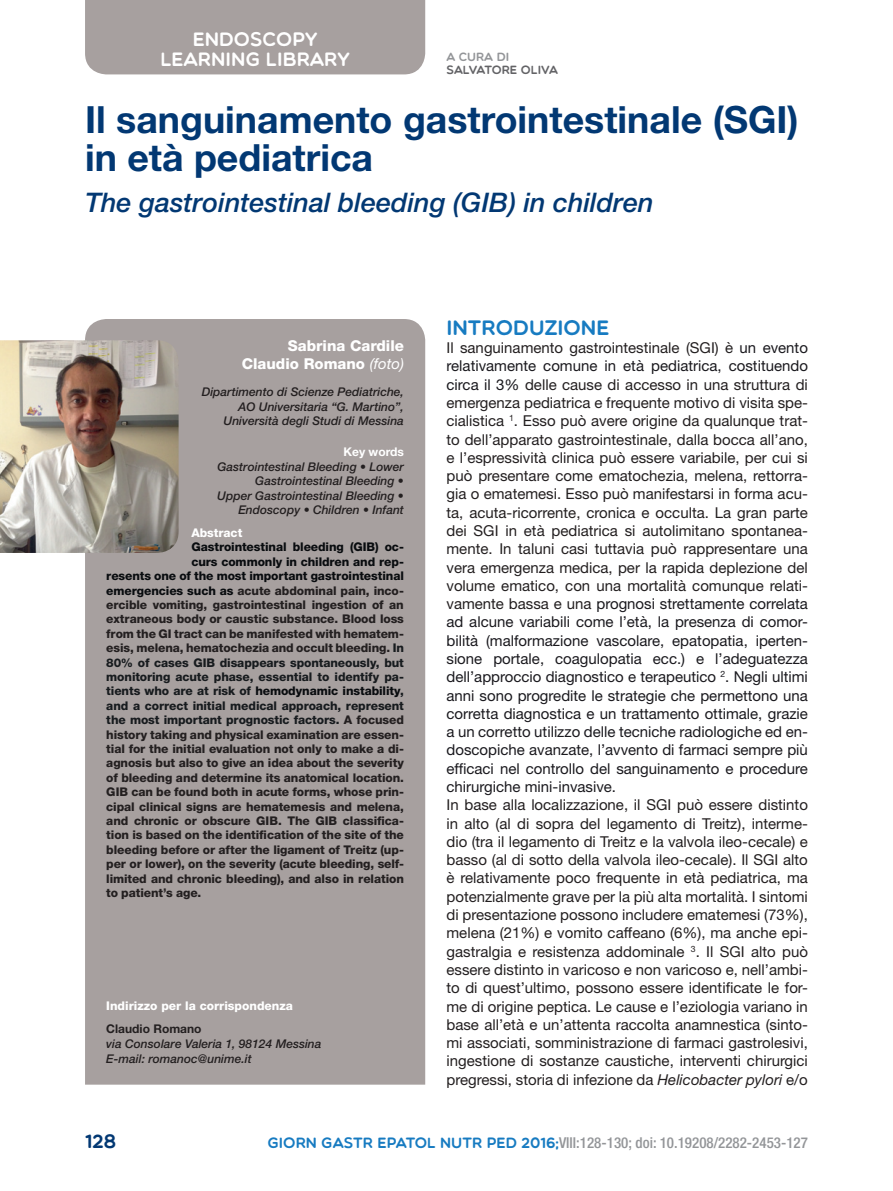
<style>
.page{position:relative;width:893px;height:1191px;background:#fff}
.page>*{position:absolute;margin:0;border:0;box-sizing:border-box;transform-origin:0 0}
.t1{font:700 37.5px/37.5px "Helvetica Neue LT Std";color:#023873}
.t2{font:italic 500 27px "Helvetica Neue LT Std";color:#023873}
.t3{font:21px "Multicolore";color:#177bc1}
.t4{font:19.5px/19.5px "Multicolore";color:#fff;text-align:center}
.t5{font:19.5px "Multicolore";color:#023873}
.t6{font:15px/18.3px "Helvetica Neue LT Std";color:#231f20;text-align:justify}
.t7{font:500 condensed 15px "Helvetica Neue LT Std";color:#939598}
.t8{font:800 15px/18px "Helvetica Neue LT Std";color:#fff;text-align:right}
.t9{font:800 12px "Helvetica Neue LT Std";letter-spacing:-.01em;color:#231f20}
.t10{font:italic 500 12px/14.4px "Helvetica Neue LT Std";color:#231f20;text-align:right}
.t11{font:800 12px "Helvetica Neue LT Std";letter-spacing:-.01em;color:#171b1e}
.t12{font:800 12px "Helvetica Neue LT Std";letter-spacing:-.005em;color:#090c0f}
.t13{font:800 12px "Helvetica Neue LT Std";color:#fff}
.t14{font:12px "Multicolore";color:#636366}
.t15{font:700 12px "Helvetica Neue LT Std";color:#231f20}
.t16{font:700 12px "Helvetica Neue LT Std";color:#fff}
.t17{font:12px "Multicolore";color:#939598}
.s1{font-weight:400;font-style:italic}
.s2{color:#090c0f}
.s3{color:#171b1e}
.s4{color:#231f20}
.s5{color:#1a191e}
.s6{font-style:italic}
.s7{font-family:"Multicolore";font-weight:400;font-stretch:normal;color:#177bc1}
</style>
<div class="page">
<div style="left:85px;top:0;width:340px;height:74px;background:#a7a09f"></div>
<div style="left:85px;top:319px;width:340px;height:765px;background:#a7a09f"></div>
<img style="left:0;top:340px;width:179px;height:213px">
<h3 class="t4" style="left:160px;top:29px;width:191px">ENDOSCOPY<br>LEARNING LIBRARY</h3>
<p class="t17" style="left:446px;top:49px;width:64px">A CURA DI</p>
<p class="t14" style="left:446px;top:63px;width:113px">SALVATORE OLIVA</p>
<h1 class="t1" style="left:85px;top:100px;width:715px">Il sanguinamento gastrointestinale (SGI) in età pediatrica</h1>
<h2 class="t2" style="left:85px;top:186px;width:570px">The gastrointestinal bleeding (GIB) in children</h2>
<p class="t8" style="left:242px;top:336px;width:164px">Sabrina Cardile<br>Claudio Romano <span class="s1">(foto)</span></p>
<p class="t10" style="left:202px;top:384px;width:204px">Dipartimento di Scienze Pediatriche,<br>AO Universitaria “G. Martino”,<br>Università degli Studi di Messina</p>
<p class="t16" style="left:343px;top:445px;width:62px">Key words</p>
<p class="t10" style="left:217px;top:459px;width:188px">Gastrointestinal Bleeding • Lower<br>Gastrointestinal Bleeding •<br>Upper Gastrointestinal Bleeding •<br>Endoscopy • Children • Infant</p>
<p class="t13" style="left:191px;top:525px;width:52px">Abstract</p>
<p class="t12" style="left:191px;top:540px;width:214px">Gastrointestinal bleeding (GIB) oc-</p>
<p class="t12" style="left:191px;top:554px;width:214px">curs commonly in children and rep-</p>
<p class="t12" style="left:106px;top:569px;width:299px">resents one of the most important gastrointestinal</p>
<p class="t9" style="left:106px;top:583px;width:299px"><span class="s2">emergencies such as</span> acute abdominal pain, inco-</p>
<p class="t9" style="left:106px;top:597px;width:299px">ercible vomiting, gastrointestinal ingestion of an</p>
<p class="t9" style="left:106px;top:612px;width:299px">extraneous body or caustic substance. Blood loss</p>
<p class="t9" style="left:106px;top:626px;width:299px">from the GI tract can be manifested with hematem-</p>
<p class="t9" style="left:106px;top:641px;width:299px">esis, melena, hematochezia and occult bleeding. <span class="s3">In</span></p>
<p class="t11" style="left:106px;top:655px;width:299px">80% of cases GIB disappears spontaneously, but</p>
<p class="t11" style="left:106px;top:669px;width:299px">monitoring acute phase, essential to identify pa-</p>
<p class="t12" style="left:106px;top:684px;width:299px"><span class="s3">tients who are at risk of</span> hemodynamic instability<span class="s3">,</span></p>
<p class="t11" style="left:106px;top:698px;width:299px">and a correct initial medical approach, represent</p>
<p class="t11" style="left:106px;top:713px;width:299px">the most important prognostic factors. <span class="s4">A focused</span></p>
<p class="t9" style="left:106px;top:727px;width:299px">history taking and physical examination are essen-</p>
<p class="t9" style="left:106px;top:741px;width:299px">tial for the initial evaluation not only to make a di-</p>
<p class="t9" style="left:106px;top:756px;width:299px">agnosis but also to give an idea about the severity</p>
<p class="t9" style="left:106px;top:770px;width:299px">of bleeding and determine its anatomical location.</p>
<p class="t9" style="left:106px;top:785px;width:299px">GIB can be found both in acute forms, whose prin-</p>
<p class="t9" style="left:106px;top:799px;width:299px">cipal clinical signs are hematemesis and melena,</p>
<p class="t9" style="left:106px;top:813px;width:299px">and chronic or obscure GIB. The GIB classifica-</p>
<p class="t9" style="left:106px;top:828px;width:299px">tion is based on the identification of the site of the</p>
<p class="t9" style="left:106px;top:842px;width:299px">bleeding before or after the ligament of Treitz (up-</p>
<p class="t9" style="left:106px;top:857px;width:299px">per or lower), on the severity (acute bleeding, self-</p>
<p class="t9" style="left:106px;top:871px;width:299px">limited and chronic bleeding), and also in relation</p>
<p class="t9" style="left:106px;top:885px;width:97px">to patient’s age.</p>
<p class="t13" style="left:106px;top:998px;width:188px">Indirizzo per la corrispondenza</p>
<p class="t15" style="left:106px;top:1021px;width:97px">Claudio Romano</p>
<p class="t10" style="left:106px;top:1036px;width:217px;line-height:15px;text-align:left">via Consolare Valeria 1, 98124 Messina<br>E-mail: romanoc@unime.it</p>
<h3 class="t3" style="left:446px;top:315px;width:164px">INTRODUZIONE</h3>
<p class="t6" style="left:446px;top:338px;width:363px">Il sanguinamento gastrointestinale (SGI) è <span class="s5">un evento relativamente comune in età pediatrica, costituendo circa il 3%</span> delle cause di accesso in una struttura di emergenza pediatrica e frequente motivo di visita spe&shy;cialistica <sup>1</sup>. Esso può avere origine da qualunque trat&shy;to dell’apparato gastrointestinale, dalla bocca all’ano, e l’espressività clinica può essere variabile, per cui si può presentare come ematochezia, melena, rettorra&shy;gia o ematemesi. Esso può manifestarsi in forma acu&shy;ta, acuta-ricorrente, cronica e occulta. La gran parte dei SGI in età pediatrica si autolimitano spontanea&shy;mente. In taluni casi tuttavia può rappresentare una vera emergenza medica, per la rapida deplezione del volume ematico, con una mortalità comunque relati&shy;vamente bassa e una <span class="s5">prognosi strettamente correlata ad alcune variabili come l’età, la presenza di comor&shy;bilità (malformazione vascolare, epatopatia, iperten&shy;sione portale, coagulopatia ecc.) e l’adeguatezza dell’approccio diagnostico e terapeutico</span> <sup>2</sup><span class="s5">. Negli ultimi anni sono progredite le strategie che permettono una corretta diagnostica e un trattamento ottimale, grazie a un corretto utilizzo delle tecniche radiologiche ed en&shy;doscopiche avanzate, l’avvento di farmaci sempre più efficaci nel controllo del sanguinamento e procedure chirurgiche mini-invasive.</span></p>
<p class="t6" style="left:446px;top:795px;width:363px">In base alla localizzazione, il SGI può essere distinto in alto (al di sopra del legamento di Treitz), interme&shy;dio (tra il legamento di Treitz e la valvola ileo-cecale) e basso (al di sotto della valvola ileo-cecale). Il SGI alto è relativamente poco frequente in età pediatrica, ma potenzialmente grave per la più alta mortalità. I sintomi di presentazione possono includere ematemesi (73%), melena (21%) e vomito caffeano (6%), ma anche epi&shy;gastralgia e resistenza addominale <sup>3</sup>. Il SGI alto può essere distinto in varicoso e non varicoso e, nell’ambi&shy;to di quest’ultimo, possono essere identificate le for&shy;me di origine peptica. Le cause e l’eziologia variano in base all’età e un’attenta raccolta anamnestica (sinto&shy;mi associati, somministrazione di farmaci gastrolesivi, ingestione di sostanze caustiche, interventi chirurgici pregressi, storia di infezione da <span class="s6">Helicobacter pylori</span> e/o</p>
<h3 class="t5" style="left:85px;top:1129px;width:32px">128</h3>
<p class="t7" style="left:268px;top:1134px;width:542px"><span class="s7">GIORN GASTR EPATOL NUTR PED 2016;</span>VIII:128-130; doi: 10.19208/2282-2453-127</p>
</div>
